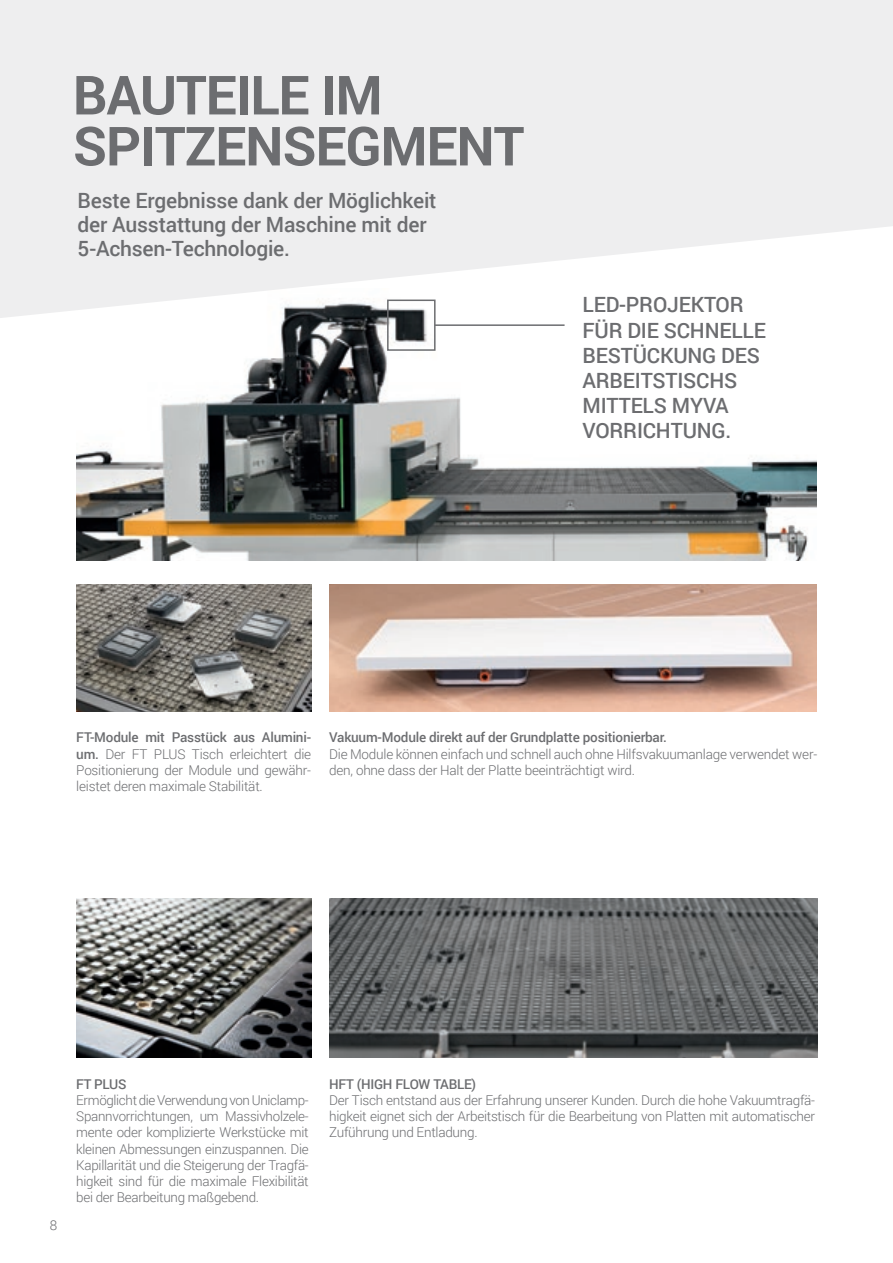
<style>
.page{position:relative;width:893px;height:1263px;background:#fff}
.page>*{position:absolute;margin:0;border:0;box-sizing:border-box;transform-origin:0 0}
._1_TITOLO_GRIGIO{font:700 54px/51px "Roboto";letter-spacing:-.02em;color:#6c6d70}
.t1{font:500 21px/25.2px "Roboto";letter-spacing:-.01em;color:#6c6d70}
.t2{font:300 13.5px/16.2px "Roboto";letter-spacing:-.015em;color:#6c6d70;text-align:justify}
.t3{font:500 13.5px "Roboto";letter-spacing:-.015em;color:#6c6d70}
.s1{font-weight:500}
</style>
<div class="page">
<img style="left:77px;top:318px;width:739px;height:243px">
<svg style="left:0;top:0;width:893px;height:318px;fill:#eeeeef"></svg>
<hr style="left:435px;top:324px;width:130px;height:2px;background:#6c6d70">
<img style="left:77px;top:584px;width:234px;height:127px">
<img style="left:76px;top:898px;width:235px;height:159px">
<img style="left:329px;top:584px;width:487px;height:127px">
<img style="left:329px;top:898px;width:488px;height:159px">
<div style="left:387px;top:300px;width:49px;height:51px;border:2px solid #6c6d70"></div>
<p class="_1_TITOLO_GRIGIO" style="left:73px;top:68px;width:453px">BAUTEILE IM<br>SPITZENSEGMENT</p>
<p class="t1" style="left:78px;top:188px;width:360px;line-height:24px">Beste Ergebnisse dank der Möglichkeit der Ausstattung der Maschine mit der<br>5‑Achsen‑Technologie.</p>
<p class="t1" style="left:583px;top:292px;width:185px">LED-PROJEKTOR<br>FÜR DIE SCHNELLE<br>BESTÜCKUNG DES<br>ARBEITSTISCHS<br>MITTELS MYVA<br>VORRICHTUNG.</p>
<p class="t2" style="left:76px;top:729px;width:236px"><span class="s1">FT-Module mit Passtück aus Alumini&shy;um.</span> Der FT PLUS Tisch erleichtert die Positionierung der Module und gewähr&shy;leistet deren maximale Stabilität.</p>
<p class="t3" style="left:329px;top:728px;width:339px">Vakuum-Module direkt auf der Grundplatte positionierbar.</p>
<p class="t2" style="left:329px;top:745px;width:489px">Die Module können einfach und schnell auch ohne Hilfsvakuumanlage verwendet wer&shy;den, ohne dass der Halt der Platte beeinträchtigt wird.</p>
<p class="t2" style="left:50px;top:1216px;width:9px">8</p>
<p class="t3" style="left:76px;top:1074px;width:52px">FT PLUS</p>
<p class="t2" style="left:76px;top:1092px;width:234px">Ermöglicht die Verwendung von Uniclamp-Spannvorrichtungen, um Massivholzele&shy;mente oder komplizierte Werkstücke mit kleinen Abmessungen einzuspannen. Die Kapillarität und die Steigerung der Tragfä&shy;higkeit sind für die maximale Flexibilität bei der Bearbeitung maßgebend.</p>
<p class="t3" style="left:329px;top:1074px;width:149px">HFT (HIGH FLOW TABLE)</p>
<p class="t2" style="left:329px;top:1092px;width:487px">Der Tisch entstand aus der Erfahrung unserer Kunden. Durch die hohe Vakuumtragfä&shy;higkeit eignet sich der Arbeitstisch für die Bearbeitung von Platten mit automatischer Zuführung und Entladung.</p>
</div>
